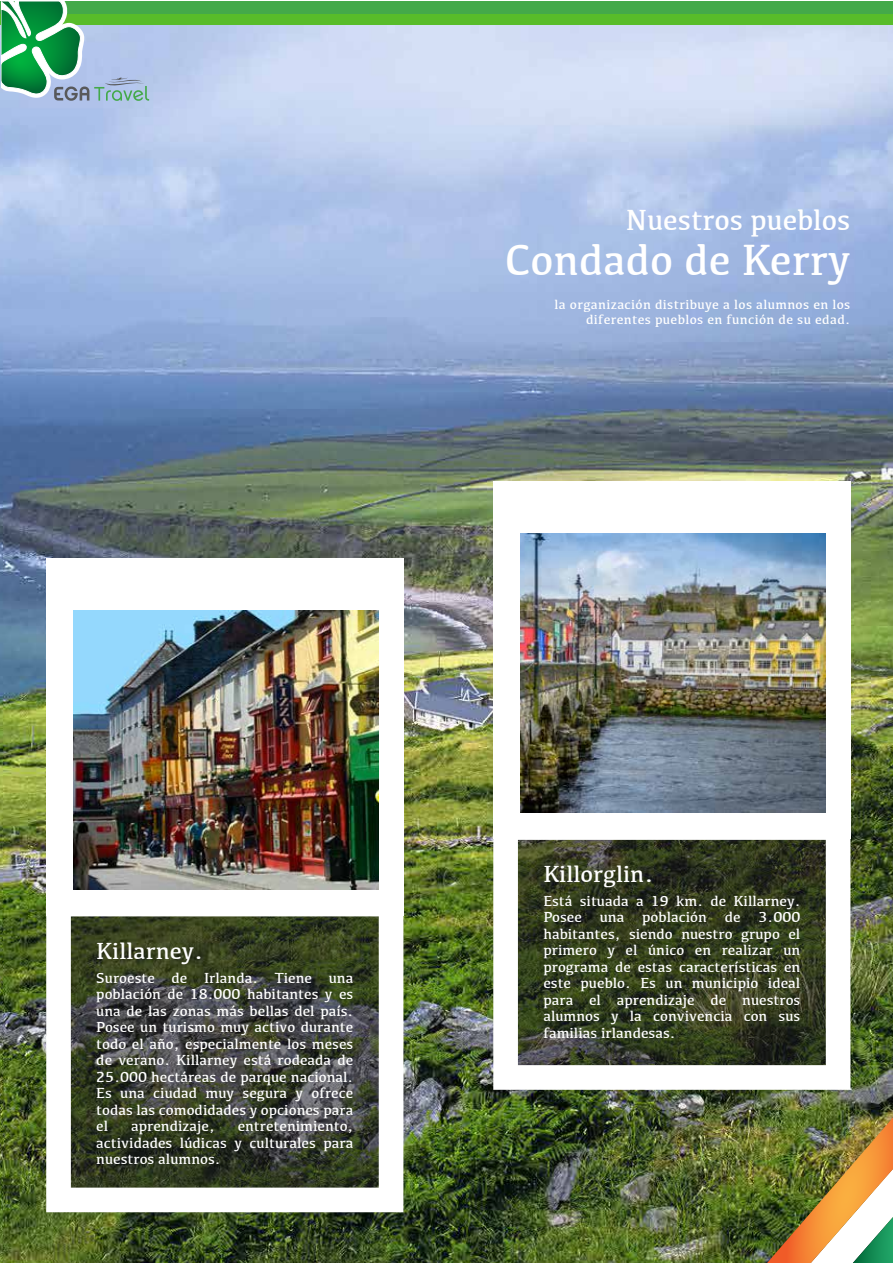
<style>
.page{position:relative;width:893px;height:1263px;background:#fff}
.page>*{position:absolute;margin:0;border:0;box-sizing:border-box;transform-origin:0 0}
.t1{font:45px "Kefa";color:#fff}
.t2{font:30px "Kefa";color:#fff}
.t3{font:24px "Kefa";color:#fff}
.t4{font:15px/16.5px "Kefa";color:#fff;text-align:justify}
.t5{font:13.5px/15px "Kefa";letter-spacing:.025em;color:#fff;text-align:right}
</style>
<div class="page">
<div style="left:0;top:2px;width:893px;height:12px;background:#44a94a"></div>
<div style="left:0;top:14px;width:893px;height:13px;background:#58bc2a"></div>
<img style="left:0;top:26px;width:893px;height:1237px">
<img style="left:767px;top:1117px;width:126px;height:146px">
<svg style="left:46px;top:915px;width:357px;height:297px"></svg>
<div style="left:46px;top:558px;width:357px;height:357px;background:#fff"></div>
<img style="left:74px;top:610px;width:304px;height:279px">
<svg style="left:493px;top:839px;width:357px;height:251px"></svg>
<div style="left:493px;top:482px;width:357px;height:357px;background:#fff"></div>
<img style="left:521px;top:533px;width:304px;height:280px">
<svg style="left:2px;top:2px;width:147px;height:99px"></svg>
<h2 class="t2" style="left:626px;top:203px;width:226px">Nuestros pueblos</h2>
<h1 class="t1" style="left:505px;top:234px;width:347px">Condado de Kerry</h1>
<p class="t5" style="left:555px;top:297px;width:297px">la organización distribuye a los alumnos en los diferentes pueblos en función de su edad.</p>
<h3 class="t3" style="left:96px;top:937px;width:108px">Killarney.</h3>
<p class="t4" style="left:96px;top:969px;width:259px">Suroeste de Irlanda. Tiene una población de 18.000 habitantes y es una de las zonas más bellas del país.<br>Posee un turismo muy activo durante todo el año, especialmente los meses de verano. Killarney está rodeada de 25.000 hectáreas de parque nacional.<br>Es una ciudad muy segura y ofrece todas las comodidades y opciones para el</p>
<p class="t4" style="left:131px;top:1118px;width:85px">aprendizaje,</p>
<p class="t4" style="left:96px;top:1118px;width:259px;text-indent:141px">entretenimiento, actividades lúdicas y culturales para nuestros alumnos.</p>
<h3 class="t3" style="left:543px;top:860px;width:112px">Killorglin.</h3>
<p class="t4" style="left:543px;top:893px;width:259px">Está situada a 19 km. de Killarney.<br>Posee una población de 3.000 habitantes, siendo nuestro grupo el primero y el único en realizar un programa de estas características en este pueblo. Es un municipio ideal para el aprendizaje de nuestros alumnos y la convivencia con sus familias irlandesas.</p>
</div>
